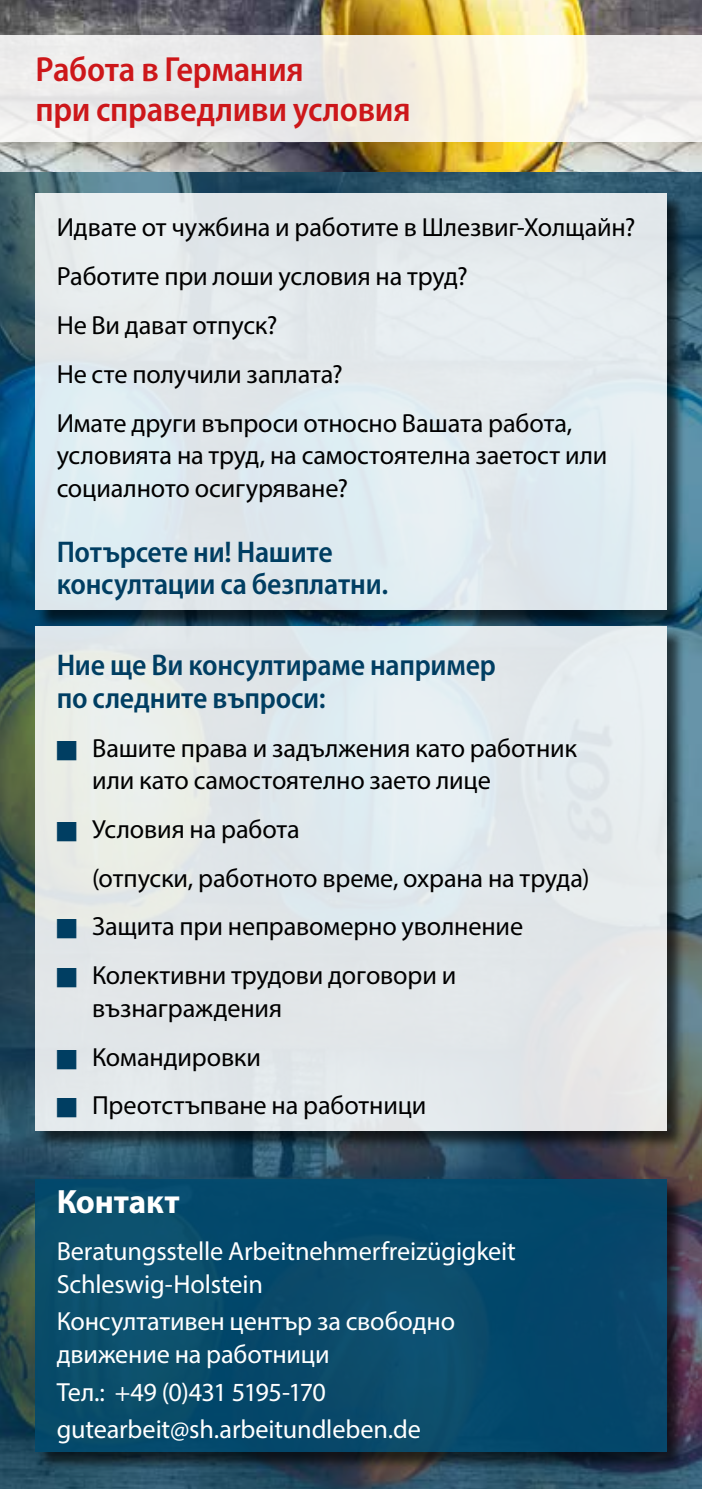
<style>
.page{position:relative;width:702px;height:1489px;background:#fff}
.page>*{position:absolute;margin:0;border:0;box-sizing:border-box;transform-origin:0 0}
.t1{font:600 semi-condensed 35px/40px "Myriad Pro";letter-spacing:-.01em;color:#cd171a}
.t2{font:700 33.75px "Myriad Pro";letter-spacing:-.005em;color:#fff}
.t3{font:600 semi-condensed 30px/32.5px "Myriad Pro";letter-spacing:-.01em;color:#003e62}
.t4{font:26.25px/48.8px "Myriad Pro";letter-spacing:-.005em;color:#000}
.t5{font:26.25px/32.5px "Myriad Pro";letter-spacing:-.005em;color:#fff}
.s1{color:#003e62}
</style>
<div class="page">
<img style="left:0;top:171px;width:702px;height:1317px">
<img style="left:0;top:0;width:702px;height:171px">
<svg style="left:0;top:35px;width:702px;height:107px;fill:#eeecea"></svg>
<div style="left:36px;top:194px;width:650px;height:435px;background:#000;opacity:.75"></div>
<div style="left:35px;top:193px;width:631px;height:417px;background:#e2eaef"></div>
<div style="left:36px;top:627px;width:650px;height:523px;background:#000;opacity:.75"></div>
<div style="left:35px;top:626px;width:631px;height:504px;background:#e2e8ea"></div>
<div style="left:36px;top:1179px;width:650px;height:292px;background:#000;opacity:.75"></div>
<div style="left:35px;top:1179px;width:631px;height:272px;background:#08496b"></div>
<h1 class="t1" style="left:35px;top:50px;width:377px">Работа в Германия<br>при справедливи условия</h1>
<p class="t4" style="left:57px;top:203px;width:580px">Идвате от чужбина и работите в Шлезвиг-Холщайн?<br>Работите при лоши условия на труд?<br>Не Ви дават отпуск?<br>Не сте получили заплата?<br>Имате други въпроси относно Вашата работа,</p>
<p class="t4" style="left:57px;top:438px;width:552px;line-height:32.5px">условията на труд, на самостоятелна заетост или социалното осигуряване?</p>
<p class="t3" style="left:57px;top:535px;width:333px">Потърсете ни! Нашите консултации са безплатни.</p>
<p class="t3" style="left:57px;top:649px;width:441px">Ние ще Ви консултираме например по следните въпроси:</p>
<p class="t4" style="left:92px;top:731px;width:486px;line-height:32.5px;text-indent:-35px"><span class="s1">■</span> Вашите права и задължения като работник или като самостоятелно заето лице</p>
<p class="t4" style="left:92px;top:804px;width:499px;text-indent:-35px"><span class="s1">■</span> Условия на работа<br>(отпуски, работното време, охрана на труда)</p>
<p class="t4" style="left:57px;top:901px;width:468px"><span class="s1">■</span> Защита при неправомерно уволнение</p>
<p class="t4" style="left:92px;top:958px;width:365px;line-height:32.5px;text-indent:-35px"><span class="s1">■</span> Колективни трудови договори и възнаграждения</p>
<p class="t4" style="left:57px;top:1031px;width:206px"><span class="s1">■</span> Командировки</p>
<p class="t4" style="left:57px;top:1080px;width:371px"><span class="s1">■</span> Преотстъпване на работници</p>
<p class="t2" style="left:57px;top:1179px;width:124px">Контакт</p>
<p class="t5" style="left:57px;top:1234px;width:460px">Beratungsstelle Arbeitnehmerfreizügigkeit<br>Schleswig-Holstein</p>
<p class="t5" style="left:57px;top:1304px;width:400px">Консултативен център за свободно движение на работници</p>
<p class="t5" style="left:57px;top:1372px;width:366px;line-height:37.5px">Тел.: +49 (0)431 5195-170 gutearbeit@sh.arbeitundleben.de</p>
</div>
